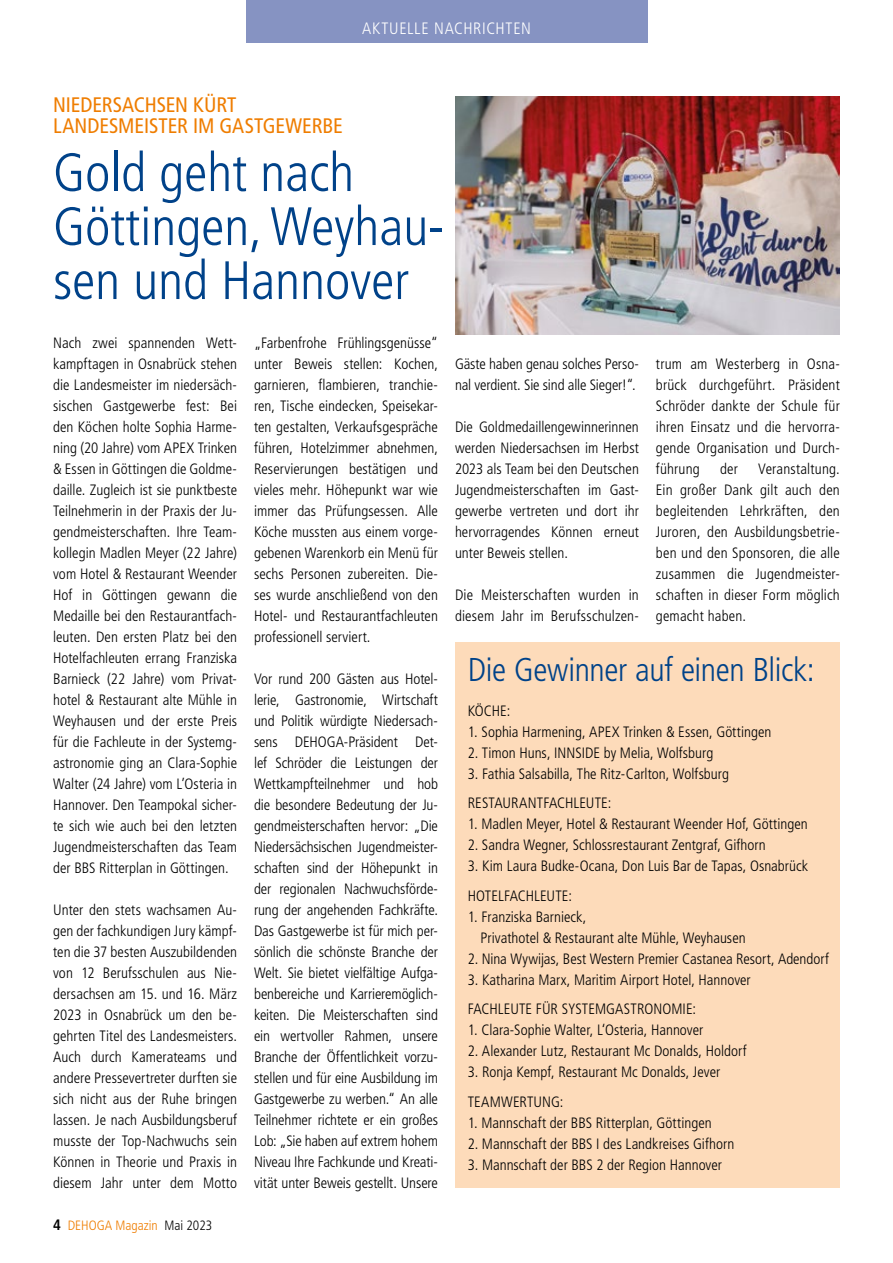
<style>
.page{position:relative;width:893px;height:1263px;background:#fff}
.page>*{position:absolute;margin:0;border:0;box-sizing:border-box;transform-origin:0 0}
.t1{font:300 condensed 54px/54px "Frutiger";color:#004289}
.t2{font:300 condensed 33px "Frutiger";letter-spacing:-.01em;color:#004289}
.t3{font:condensed 21px/21px "Frutiger LT";letter-spacing:-.005em;color:#ef7d00}
.t4{font:300 condensed 16.5px "Frutiger";letter-spacing:.04em;color:#fff}
.t5{font:300 condensed 15px/21px "Frutiger";color:#000;text-align:justify}
.t6{font:300 condensed 13.5px "Frutiger";color:#ef7d00}
.s1{font-weight:700;font-size:15px;color:#000}
.s2{color:#000}
</style>
<div class="page">
<div style="left:246px;top:0;width:401px;height:43px;background:#8693c2"></div>
<div style="left:455px;top:642px;width:385px;height:546px;background:#fddbba"></div>
<img style="left:455px;top:96px;width:385px;height:239px">
<p class="t4" style="left:362px;top:19px;width:170px">AKTUELLE NACHRICHTEN</p>
<h3 class="t3" style="left:53px;top:94px;width:291px">NIEDERSACHSEN KÜRT<br>LANDESMEISTER IM GASTGEWERBE</h3>
<h1 class="t1" style="left:53px;top:146px;width:393px">Gold geht nach<br>Göttingen, Weyhau&shy;sen und Hannover</h1>
<p class="t5" style="left:53px;top:333px;width:185px">Nach zwei spannenden Wett&shy;kampftagen in Osnabrück stehen die Landesmeister im niedersäch&shy;sischen Gastgewerbe fest: Bei den Köchen holte Sophia Harme&shy;ning (20 Jahre) vom APEX Trinken &amp; Essen in Göttingen die Goldme&shy;daille. Zugleich ist sie punktbeste Teilnehmerin in der Praxis der Ju&shy;gendmeisterschaften. Ihre Team&shy;kollegin Madlen Meyer (22 Jahre) vom Hotel &amp; Restaurant Weender Hof in Göttingen gewann die Medaille bei den Restaurantfach&shy;leuten. Den ersten Platz bei den Hotelfachleuten errang Franziska Barnieck (22 Jahre) vom Privat&shy;hotel &amp; Restaurant alte Mühle in Weyhausen und der erste Preis für die Fachleute in der Systemg&shy;astronomie ging an Clara-Sophie Walter (24 Jahre) vom L’Osteria in Hannover. Den Teampokal sicher&shy;te sich wie auch bei den letzten Jugendmeisterschaften das Team der BBS Ritterplan in Göttingen.</p>
<p class="t5" style="left:53px;top:900px;width:185px">Unter den stets wachsamen Au&shy;gen der fachkundigen Jury kämpf&shy;ten die 37 besten Auszubildenden von 12 Berufsschulen aus Nie&shy;dersachsen am 15. und 16. März 2023 in Osnabrück um den be&shy;gehrten Titel des Landesmeisters.<br>Auch durch Kamerateams und andere Pressevertreter durften sie sich nicht aus der Ruhe bringen lassen. Je nach Ausbildungsberuf musste der Top-Nachwuchs sein Können in Theorie und Praxis in diesem Jahr unter dem Motto</p>
<p class="t5" style="left:254px;top:333px;width:185px">„Farbenfrohe Frühlingsgenüsse“ unter Beweis stellen: Kochen, garnieren, flambieren, tranchie&shy;ren, Tische eindecken, Speisekar&shy;ten gestalten, Verkaufsgespräche führen, Hotelzimmer abnehmen, Reservierungen bestätigen und vieles mehr. Höhepunkt war wie immer das Prüfungsessen. Alle Köche mussten aus einem vorge&shy;gebenen Warenkorb ein Menü für sechs Personen zubereiten. Die&shy;ses wurde anschließend von den Hotel- und Restaurantfachleuten professionell serviert.</p>
<p class="t5" style="left:254px;top:669px;width:185px">Vor rund 200 Gästen aus Hotel&shy;lerie, Gastronomie, Wirtschaft und Politik würdigte Niedersach&shy;sens DEHOGA-Präsident Det&shy;lef Schröder die Leistungen der Wettkampfteilnehmer und hob die besondere Bedeutung der Ju&shy;gendmeisterschaften hervor: „Die Niedersächsischen Jugendmeister&shy;schaften sind der Höhepunkt in der regionalen Nachwuchsförde&shy;rung der angehenden Fachkräfte.<br>Das Gastgewerbe ist für mich per&shy;sönlich die schönste Branche der Welt. Sie bietet vielfältige Aufga&shy;benbereiche und Karrieremöglich&shy;keiten. Die Meisterschaften sind ein wertvoller Rahmen, unsere Branche der Öffentlichkeit vorzu&shy;stellen und für eine Ausbildung im Gastgewerbe zu werben.“ An alle Teilnehmer richtete er ein großes Lob: „Sie haben auf extrem hohem Niveau Ihre Fachkunde und Kreati&shy;vität unter Beweis gestellt. Unsere</p>
<p class="t6" style="left:53px;top:1218px;width:161px"><span class="s1">4</span> DEHOGA Magazin <span class="s2">Mai 2023</span></p>
<p class="t5" style="left:455px;top:354px;width:185px">Gäste haben genau solches Perso&shy;nal verdient. Sie sind alle Sieger!“.</p>
<p class="t5" style="left:455px;top:417px;width:185px">Die Goldmedaillengewinnerinnen werden Niedersachsen im Herbst 2023 als Team bei den Deutschen Jugendmeisterschaften im Gast&shy;gewerbe vertreten und dort ihr hervorragendes Können erneut unter Beweis stellen.</p>
<p class="t5" style="left:455px;top:585px;width:185px">Die Meisterschaften wurden in diesem Jahr im Berufsschulzen-</p>
<p class="t5" style="left:656px;top:354px;width:185px">trum am Westerberg in Osna&shy;brück durchgeführt. Präsident Schröder dankte der Schule für ihren Einsatz und die hervorra&shy;gende Organisation und Durch&shy;führung</p>
<p class="t5" style="left:656px;top:459px;width:185px;text-indent:102px">Veranstaltung.<br>Ein großer Dank gilt auch den begleitenden Lehrkräften, den Juroren, den Ausbildungsbetrie&shy;ben und den Sponsoren, die alle zusammen die Jugendmeister&shy;schaften in dieser Form möglich gemacht haben.</p>
<p class="t5" style="left:720px;top:459px;width:19px">der</p>
<h2 class="t2" style="left:468px;top:651px;width:349px">Die Gewinner auf einen Blick:</h2>
<p class="t5" style="left:468px;top:700px;width:44px">KÖCHE:</p>
<p class="t5" style="left:468px;top:721px;width:305px">1. Sophia Harmening, APEX Trinken &amp; Essen, Göttingen</p>
<p class="t5" style="left:468px;top:742px;width:247px">2. Timon Huns, INNSIDE by Melia, Wolfsburg</p>
<p class="t5" style="left:468px;top:759px;width:263px;line-height:29.5px">3. Fathia Salsabilla, The Ritz-Carlton, Wolfsburg<br>RESTAURANTFACHLEUTE:</p>
<p class="t5" style="left:468px;top:814px;width:342px">1. Madlen Meyer, Hotel &amp; Restaurant Weender Hof, Göttingen</p>
<p class="t5" style="left:468px;top:835px;width:300px">2. Sandra Wegner, Schlossrestaurant Zentgraf, Gifhorn</p>
<p class="t5" style="left:468px;top:852px;width:342px;line-height:29.5px">3. Kim Laura Budke-Ocana, Don Luis Bar de Tapas, Osnabrück<br>HOTELFACHLEUTE:</p>
<p class="t5" style="left:480px;top:906px;width:267px;text-indent:-13px">1. Franziska Barnieck,<br>Privathotel &amp; Restaurant alte Mühle, Weyhausen</p>
<p class="t5" style="left:468px;top:948px;width:363px">2. Nina Wywijas, Best Western Premier Castanea Resort, Adendorf</p>
<p class="t5" style="left:468px;top:965px;width:285px;line-height:29.5px">3. Katharina Marx, Maritim Airport Hotel, Hannover<br>FACHLEUTE FÜR SYSTEMGASTRONOMIE:</p>
<p class="t5" style="left:468px;top:1020px;width:237px">1. Clara-Sophie Walter, L‘Osteria, Hannover</p>
<p class="t5" style="left:468px;top:1041px;width:280px">2. Alexander Lutz, Restaurant Mc Donalds, Holdorf</p>
<p class="t5" style="left:468px;top:1058px;width:254px;line-height:29.5px">3. Ronja Kempf, Restaurant Mc Donalds, Jever<br>TEAMWERTUNG:</p>
<p class="t5" style="left:468px;top:1112px;width:245px">1. Mannschaft der BBS Ritterplan, Göttingen</p>
<p class="t5" style="left:468px;top:1133px;width:268px">2. Mannschaft der BBS I des Landkreises Gifhorn</p>
<p class="t5" style="left:468px;top:1154px;width:256px">3. Mannschaft der BBS 2 der Region Hannover</p>
</div>
